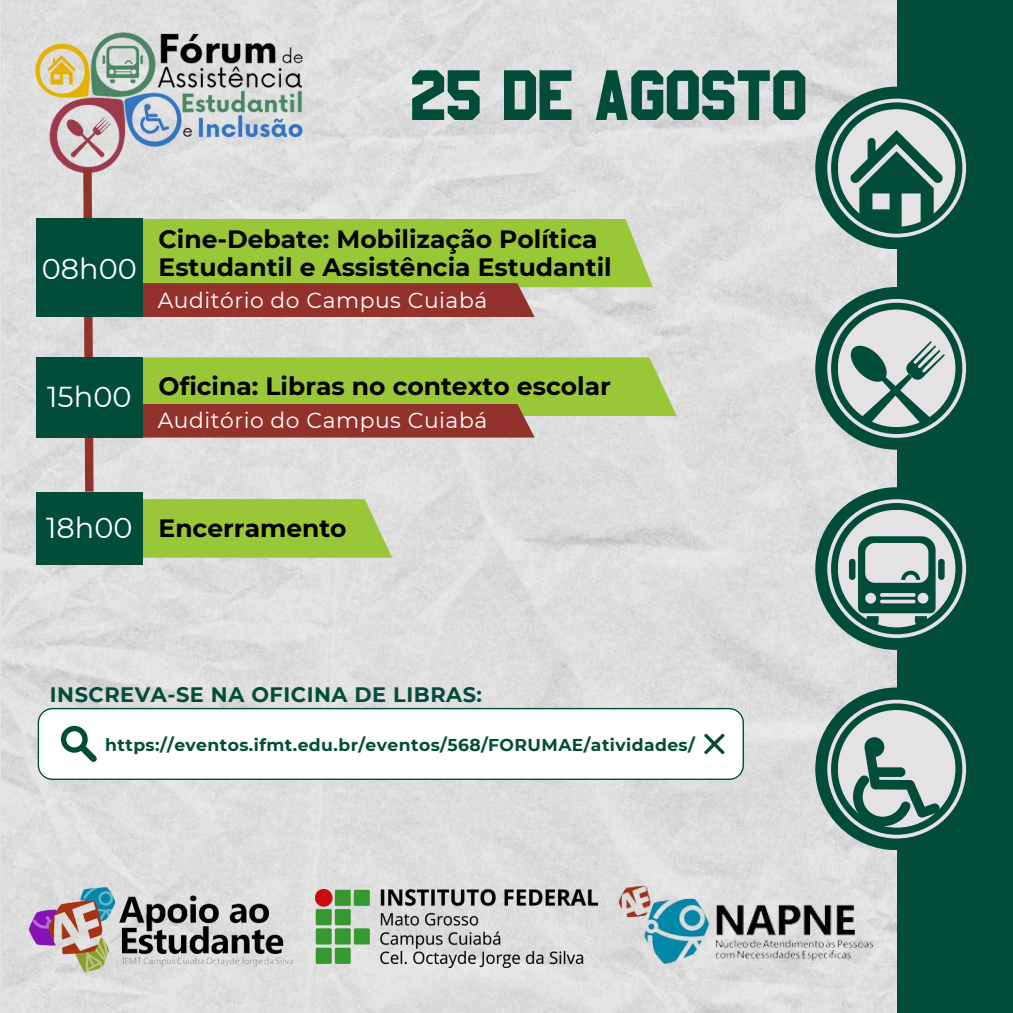
<style>
.page{position:relative;width:1013px;height:1013px;background:#fff}
.page>*{position:absolute;margin:0;border:0;box-sizing:border-box;transform-origin:0 0}
.t1{font:71px "Pop Warner";color:#024d39}
.t2{font:28.75px "Montserrat";color:#fff}
.t3{font:700 25px "Montserrat";color:#000}
.t4{font:21.75px "Montserrat";letter-spacing:.025em;color:#fff}
.t5{font:700 20.88px "Montserrat";letter-spacing:.025em;color:#024d39}
.t6{font:700 17.12px "Montserrat";letter-spacing:.025em;color:#024d39}
</style>
<div class="page">
<img style="left:1px;top:0;width:895px;height:1012px">
<div style="left:896px;top:0;width:116px;height:1012px;background:#024d39"></div>
<img style="left:14px;top:878px;width:300px;height:99px">
<img style="left:594px;top:870px;width:294px;height:119px">
<img style="left:315px;top:889px;width:283px;height:78px">
<div style="left:815px;top:87px;width:163px;height:162px;background:#024d39;border-radius:50%"></div>
<svg style="left:827px;top:99px;width:139px;height:138px"></svg>
<div style="left:815px;top:287px;width:163px;height:162px;background:#024d39;border-radius:50%"></div>
<svg style="left:827px;top:299px;width:139px;height:139px"></svg>
<div style="left:815px;top:487px;width:163px;height:163px;background:#024d39;border-radius:50%"></div>
<svg style="left:827px;top:499px;width:139px;height:139px"></svg>
<div style="left:815px;top:687px;width:163px;height:163px;background:#024d39;border-radius:50%"></div>
<svg style="left:827px;top:699px;width:139px;height:139px"></svg>
<img style="left:28px;top:22px;width:282px;height:156px">
<div style="left:36px;top:219px;width:107px;height:98px;background:#024d39"></div>
<div style="left:36px;top:357px;width:107px;height:80px;background:#024d39"></div>
<svg style="left:38px;top:708px;width:706px;height:72px"></svg>
<svg style="left:704px;top:733px;width:20px;height:21px"></svg>
<svg style="left:61px;top:725px;width:36px;height:37px"></svg>
<svg style="left:79px;top:159px;width:597px;height:398px;background:#b5bb8e"></svg>
<div style="left:36px;top:492px;width:107px;height:72px;background:#024d39"></div>
<p class="t1" style="left:412px;top:67px;width:398px">25 DE AGOSTO</p>
<p class="t3" style="left:158px;top:224px;width:440px">Cine-Debate: Mobilização Política</p>
<p class="t2" style="left:42px;top:251px;width:96px">08h00</p>
<p class="t3" style="left:158px;top:251px;width:455px">Estudantil e Assistência Estudantil</p>
<p class="t2" style="left:47px;top:379px;width:86px">15h00</p>
<p class="t4" style="left:158px;top:286px;width:331px">Auditório do Campus Cuiabá</p>
<p class="t3" style="left:158px;top:371px;width:454px">Oficina: Libras no contexto escolar</p>
<p class="t4" style="left:158px;top:407px;width:331px">Auditório do Campus Cuiabá</p>
<p class="t2" style="left:46px;top:510px;width:88px">18h00</p>
<p class="t3" style="left:158px;top:512px;width:190px">Encerramento</p>
<p class="t5" style="left:50px;top:682px;width:434px">INSCREVA-SE NA OFICINA DE LIBRAS:</p>
<p class="t6" style="left:105px;top:734px;width:591px">https://eventos.ifmt.edu.br/eventos/568/FORUMAE/atividades/</p>
</div>
